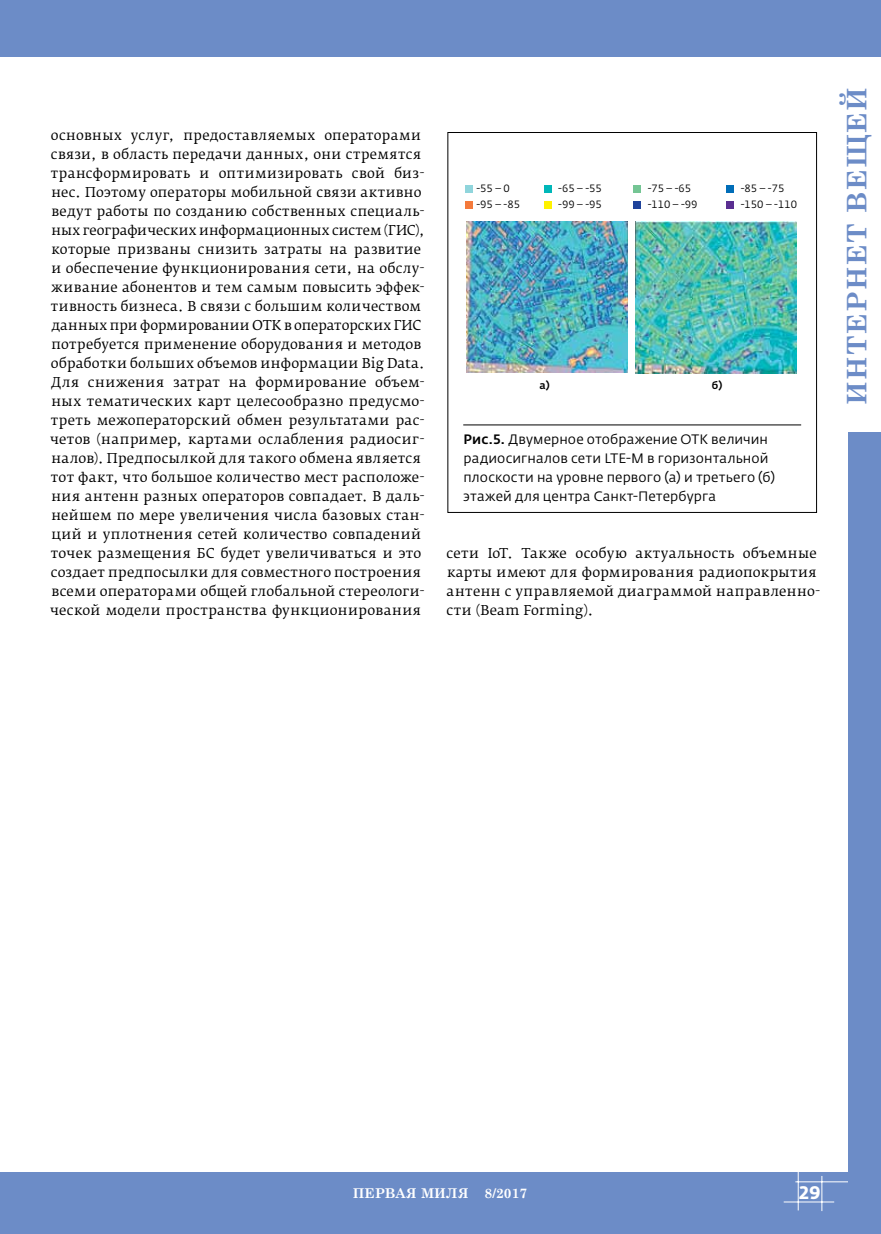
<style>
.page{position:relative;width:881px;height:1234px;background:#fff}
.page>*{position:absolute;margin:0;border:0;box-sizing:border-box;transform-origin:0 0}
.t1{font:700 27px "Century Schoolbook";letter-spacing:.05em;color:#6c8cc7}
.t2{font:700 18px "Fedra Sans Pro";color:#fff}
.t3{font:13.5px/19px "Fedra Serif B Pro";letter-spacing:.02em;color:#000}
.t4{font:13.5px/19px "Fedra Sans Pro";letter-spacing:.01em;color:#000}
.t5{font:700 13.5px "Century Schoolbook";color:#fff}
.t6{font:10.5px "Fedra Sans Pro";color:#000}
.t7{font:500 10.5px "Fedra Sans Pro";color:#000}
.s1{font-weight:500}
</style>
<div class="page">
<div style="left:0;top:0;width:880px;height:57px;background:#6c8cc7"></div>
<div style="left:0;top:1172px;width:880px;height:61px;background:#6c8cc7"></div>
<hr style="left:783px;top:1201px;width:50px;height:1px;background:#fff">
<hr style="left:797px;top:1171px;width:1px;height:39px;background:#fff">
<hr style="left:821px;top:1175px;width:1px;height:35px;background:#fff">
<hr style="left:795px;top:1181px;width:85px;height:1px;background:#fff">
<div style="left:847px;top:0;width:33px;height:1233px;background:#6c8cc7"></div>
<div style="left:846px;top:57px;width:34px;height:375px;background:#fff"></div>
<hr style="left:463px;top:424px;width:337px;height:1px;background:#000">
<div style="left:465px;top:185px;width:7px;height:7px;background:#90d5dc"></div>
<div style="left:544px;top:185px;width:7px;height:7px;background:#00b7b9"></div>
<div style="left:633px;top:185px;width:7px;height:7px;background:#74c594"></div>
<div style="left:726px;top:185px;width:7px;height:7px;background:#006db8"></div>
<div style="left:465px;top:201px;width:7px;height:7px;background:#f47a3b"></div>
<div style="left:544px;top:201px;width:7px;height:7px;background:#fff200"></div>
<div style="left:633px;top:201px;width:7px;height:7px;background:#1f439b"></div>
<div style="left:726px;top:201px;width:7px;height:7px;background:#5a2e91"></div>
<img style="left:466px;top:221px;width:161px;height:151px">
<img style="left:635px;top:221px;width:160px;height:152px">
<p class="t3" style="left:50px;top:125px;width:376px">основных услуг, предоставляемых операторами связи, в область передачи данных, они стремятся трансформировать и оптимизировать свой биз&shy;нес. Поэтому операторы мобильной связи активно ведут работы по созданию собственных специаль&shy;ных географических информационных систем (ГИС), которые призваны снизить затраты на развитие и обеспечение функционирования сети, на обслу&shy;живание абонентов и тем самым повысить эффек&shy;тивность бизнеса. В связи с большим количеством данных при формировании ОТК в операторских ГИС потребуется применение оборудования и методов обработки больших объемов информации Big Data.<br>Для снижения затрат на формирование объем&shy;ных тематических карт целесообразно предусмо&shy;треть межоператорский обмен результатами рас&shy;четов (например, картами ослабления радиосиг&shy;налов). Предпосылкой для такого обмена является тот факт, что большое количество мест расположе&shy;ния антенн разных операторов совпадает. В даль&shy;нейшем по мере увеличения числа базовых стан&shy;ций и уплотнения сетей количество совпадений точек размещения БС будет увеличиваться и это создает предпосылки для совместного построения всеми операторами общей глобальной стереологи&shy;ческой модели пространства функционирования</p>
<p class="t6" style="left:476px;top:182px;width:35px">-55 – 0</p>
<p class="t6" style="left:558px;top:182px;width:45px">-65 – -55</p>
<p class="t6" style="left:647px;top:182px;width:45px">-75 – -65</p>
<p class="t6" style="left:740px;top:182px;width:45px">-85 – -75</p>
<p class="t6" style="left:476px;top:198px;width:45px">-95 – -85</p>
<p class="t6" style="left:558px;top:198px;width:45px">-99 – -95</p>
<p class="t6" style="left:647px;top:198px;width:51px">-110 – -99</p>
<p class="t6" style="left:740px;top:198px;width:58px">-150 – -110</p>
<p class="t7" style="left:539px;top:379px;width:12px">а)</p>
<p class="t7" style="left:711px;top:379px;width:12px">б)</p>
<p class="t4" style="left:463px;top:430px;width:313px"><span class="s1">Рис.5.</span> Двумерное отображение ОТК величин радиосигналов сети LTE-М в горизонтальной плоскости на уровне первого (а) и третьего (б) этажей для центра Санкт-Петербурга</p>
<p class="t3" style="left:446px;top:544px;width:375px">сети IoT. Также особую актуальность объемные карты имеют для формирования радиопокрытия антенн с управляемой диаграммой направленно&shy;сти (Beam Forming).</p>
<h1 class="t1" style="left:835px;top:404px;width:319px;rotate:-90deg">Интернет вещей</h1>
<p class="t5" style="left:352px;top:1181px;width:176px">ПЕРВАЯ МИЛЯ 8/2017</p>
<h2 class="t2" style="left:798px;top:1180px;width:23px">29</h2>
</div>
